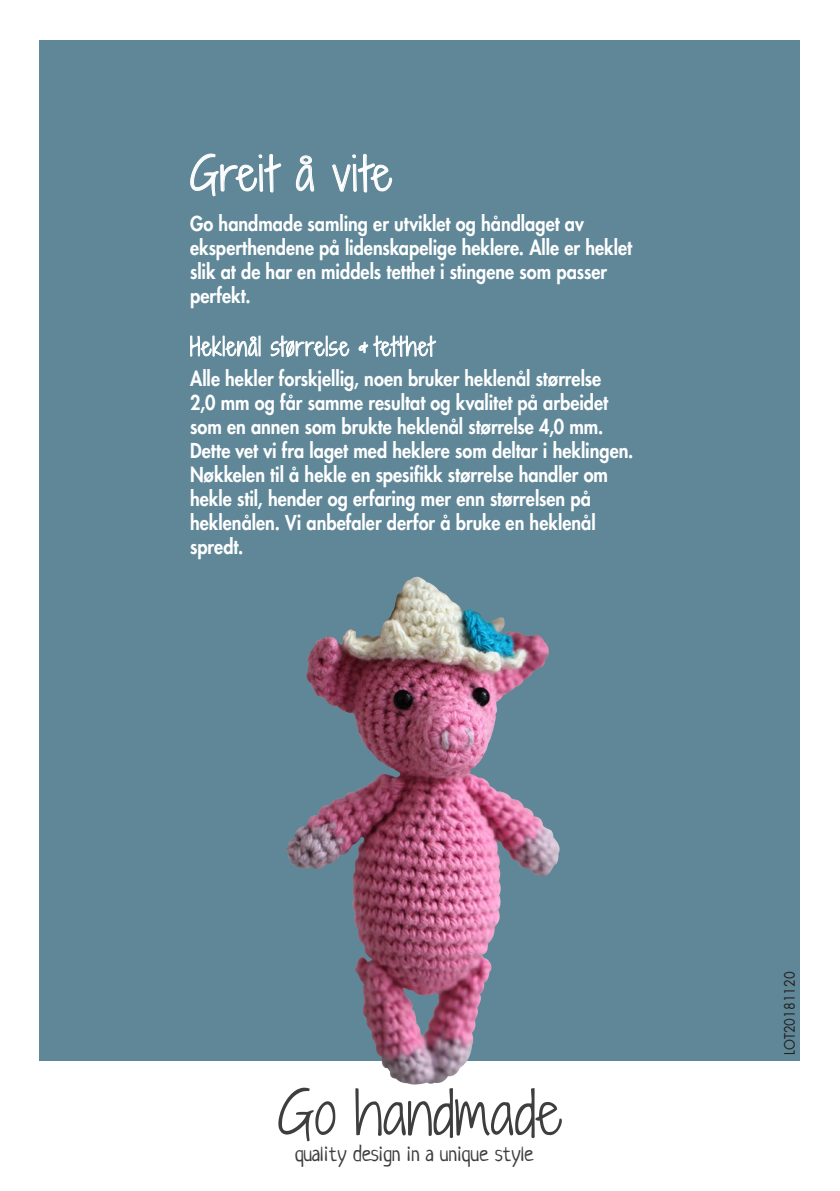
<style>
.page{position:relative;width:840px;height:1191px;background:#fff}
.page>*{position:absolute;margin:0;border:0;box-sizing:border-box;transform-origin:0 0}
.t1{font:300 56.6px "Shadows Into";color:#3e3e3f}
.t2{font:300 44px "Shadows Into";letter-spacing:.025em;color:#fff}
.t3{font:300 24px "Shadows Into";letter-spacing:.05em;color:#fff;scale:.9 1}
.t4{font:21.6px "Neucha";color:#3e3e3f}
.t5{font:800 20px/24px "Futura Std";color:#fff;scale:.9 1}
.t6{font:14px "Futura Std";color:#231f20;scale:.9 1}
</style>
<div class="page">
<div style="left:40px;top:40px;width:759px;height:1020px;background:#5f8798"></div>
<img style="left:284px;top:579px;width:210px;height:506px">
<svg style="left:190px;top:154px;width:91px;height:42px"></svg>
<svg style="left:296px;top:155px;width:18px;height:37px"></svg>
<svg style="left:332px;top:154px;width:60px;height:39px"></svg>
<svg style="left:190px;top:335px;width:70px;height:22px"></svg>
<svg style="left:270px;top:335px;width:79px;height:22px"></svg>
<svg style="left:358px;top:335px;width:78px;height:22px"></svg>
<h2 class="t2" style="left:190px;top:142px;width:203px">Greit å vite</h2>
<p class="t5" style="left:190px;top:212px;width:492px">Go handmade samling er utviklet og håndlaget av eksperthendene på lidenskapelige heklere. Alle er heklet slik at de har en middels tetthet i stingene som passer perfekt.</p>
<p class="t3" style="left:190px;top:329px;width:272px">Heklenål størrelse &amp; tetthet</p>
<p class="t5" style="left:190px;top:366px;width:494px">Alle hekler forskjellig, noen bruker heklenål størrelse<br>2,0 mm og får samme resultat og kvalitet på arbeidet som en annen som brukte heklenål størrelse 4,0 mm.<br>Dette vet vi fra laget med heklere som deltar i heklingen.<br>Nøkkelen til å hekle en spesifikk størrelse handler om hekle stil, hender og erfaring mer enn størrelsen på heklenålen. Vi anbefaler derfor å bruke en heklenål spredt.</p>
<h1 class="t1" style="left:277px;top:1071px;width:286px">Go handmade</h1>
<p class="t4" style="left:295px;top:1140px;width:240px">quality design in a unique style</p>
<p class="t6" style="left:780px;top:1054px;width:94px;rotate:-90deg">LOT20181120</p>
</div>
